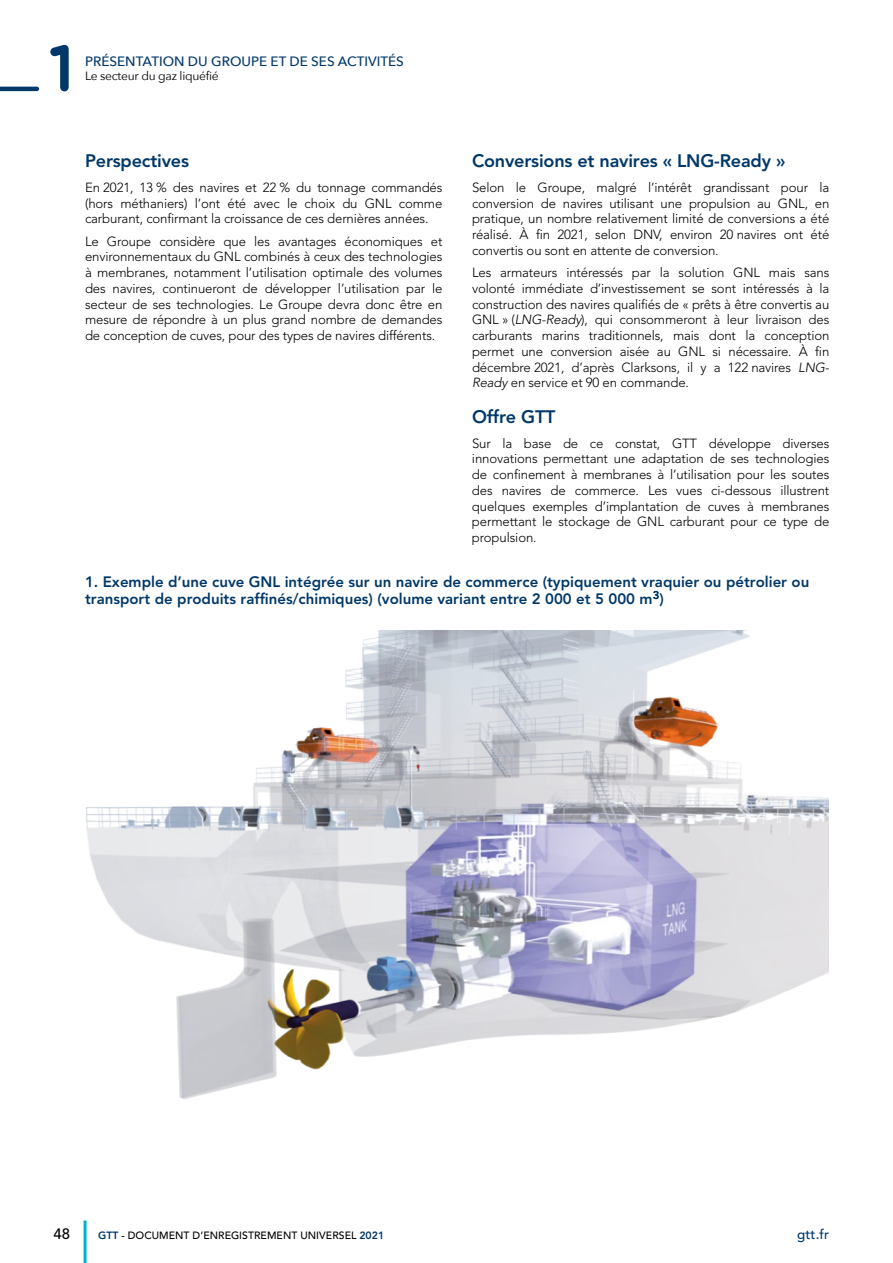
<style>
.page{position:relative;width:893px;height:1263px;background:#fff}
.page>*{position:absolute;margin:0;border:0;box-sizing:border-box;transform-origin:0 0}
.t1{font:800 18px "Avenir LT Std";letter-spacing:-.01em;color:#003869}
.t2{font:800 15px/16.8px "Avenir LT Std";color:#003869}
.t3{font:500 15px "Avenir LT Std";color:#000}
.t4{font:500 13.5px "Avenir Next";color:#003869}
.t5{font:500 13.5px "Avenir LT Std";color:#003869}
.t6{font:300 13.2px/15.8px "Avenir LT Std";letter-spacing:-.01em;color:#000;text-align:justify}
.t7{font:12px "Avenir Next";letter-spacing:-.02em;color:#000}
.t8{font:500 10.5px "Avenir LT Std";letter-spacing:.005em;color:#000}
.s1{font-style:italic}
.s2{font-weight:800;color:#003869}
</style>
<div class="page">
<hr style="left:84px;top:1220px;width:3px;height:43px;background:#00b0db">
<hr style="left:0;top:87px;width:37px;height:4px;background:#003869">
<svg style="left:50px;top:45px;width:19px;height:46px"></svg>
<svg style="left:86px;top:630px;width:743px;height:469px"></svg>
<p class="t4" style="left:85px;top:49px;width:320px">PRÉSENTATION DU GROUPE ET DE SES ACTIVITÉS</p>
<p class="t7" style="left:85px;top:66px;width:135px">Le secteur du gaz liquéfié</p>
<h1 class="t1" style="left:472px;top:150px;width:315px">Conversions et navires « LNG-Ready »</h1>
<p class="t6" style="left:472px;top:180px;width:359px">Selon le Groupe, malgré l’intérêt grandissant pour la conversion de navires utilisant une propulsion au GNL, en pratique, un nombre relativement limité de conversions a été réalisé. À fin 2021, selon DNV, environ 20 navires ont été convertis ou sont en attente de conversion.</p>
<p class="t6" style="left:472px;top:265px;width:359px">Les armateurs intéressés par la solution GNL mais sans volonté immédiate d’investissement se sont intéressés à la construction des navires qualifiés de « prêts à être convertis au GNL » (<span class="s1">LNG-Ready</span>), qui consommeront à leur livraison des carburants marins traditionnels, mais dont la conception permet une conversion aisée au GNL si nécessaire. À fin décembre 2021, d’après Clarksons, il y a 122 navires <span class="s1">LNG-Ready</span> en service et 90 en commande.</p>
<h1 class="t1" style="left:472px;top:406px;width:85px">Offre GTT</h1>
<p class="t6" style="left:472px;top:435px;width:359px">Sur la base de ce constat, GTT développe diverses innovations permettant une adaptation de ses technologies de confinement à membranes à l’utilisation pour les soutes des navires de commerce. Les vues ci-dessous illustrent quelques exemples d’implantation de cuves à membranes permettant le stockage de GNL carburant pour ce type de propulsion.</p>
<p class="t2" style="left:85px;top:574px;width:726px">1. Exemple d’une cuve GNL intégrée sur un navire de commerce (typiquement vraquier ou pétrolier ou transport de produits raffinés/chimiques) (volume variant entre 2 000 et 5 000 m )<sup>3</sup></p>
<h1 class="t1" style="left:85px;top:150px;width:106px">Perspectives</h1>
<p class="t6" style="left:85px;top:180px;width:359px">En 2021, 13 % des navires et 22 % du tonnage commandés (hors méthaniers) l’ont été avec le choix du GNL comme carburant, confirmant la croissance de ces dernières années.</p>
<p class="t6" style="left:85px;top:233px;width:359px">Le Groupe considère que les avantages économiques et environnementaux du GNL combinés à ceux des technologies à membranes, notamment l’utilisation optimale des volumes des navires, continueront de développer l’utilisation par le secteur de ses technologies. Le Groupe devra donc être en mesure de répondre à un plus grand nombre de demandes de conception de cuves, pour des types de navires différents.</p>
<p class="t3" style="left:53px;top:1225px;width:18px">48</p>
<p class="t8" style="left:98px;top:1229px;width:288px"><span class="s2">GTT</span> - DOCUMENT D’ENREGISTREMENT UNIVERSEL <span class="s2">2021</span></p>
<p class="t5" style="left:797px;top:1226px;width:34px">gtt.fr</p>
</div>
